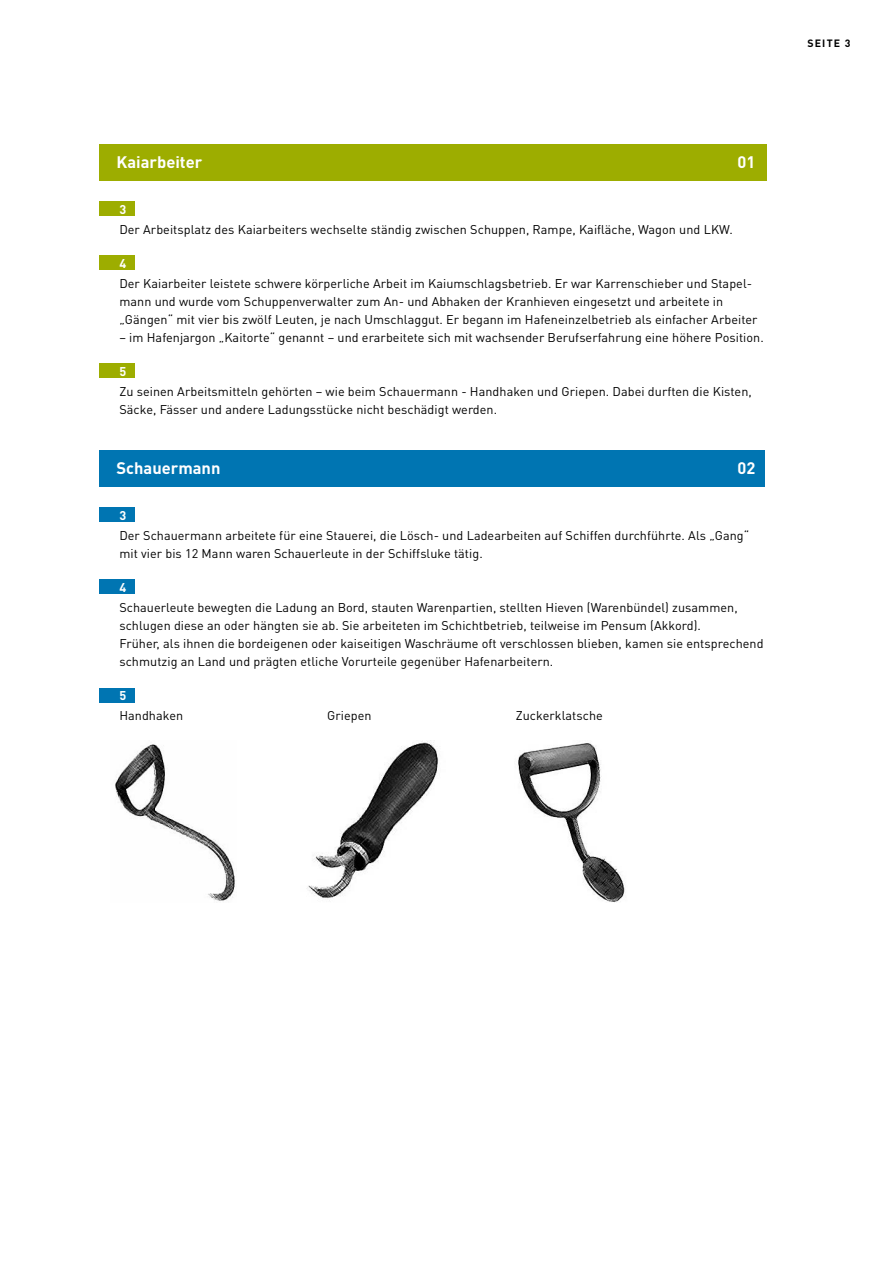
<style>
.page{position:relative;width:893px;height:1263px;background:#fff}
.page>*{position:absolute;margin:0;border:0;box-sizing:border-box;transform-origin:0 0}
.t1{font:700 16.5px "DINOT";color:#fff}
.t2{font:12.6px/18px "DINOT";letter-spacing:.005em;color:#000}
.t3{font:700 12.6px "DINOT";color:#fff}
.t4{font:700 10.5px "DINOT";letter-spacing:.11em;color:#000}
</style>
<div class="page">
<div style="left:99px;top:450px;width:666px;height:36px;background:#0075b2"></div>
<div style="left:100px;top:688px;width:35px;height:14px;background:#0075b2"></div>
<div style="left:100px;top:580px;width:35px;height:14px;background:#0075b2"></div>
<div style="left:100px;top:508px;width:35px;height:14px;background:#0075b2"></div>
<img style="left:115px;top:744px;width:120px;height:157px">
<img style="left:307px;top:741px;width:132px;height:158px">
<img style="left:518px;top:743px;width:107px;height:160px">
<div style="left:99px;top:144px;width:668px;height:36px;background:#9dad00"></div>
<div style="left:100px;top:202px;width:35px;height:14px;background:#9dad00"></div>
<div style="left:100px;top:256px;width:35px;height:14px;background:#9dad00"></div>
<div style="left:100px;top:364px;width:35px;height:14px;background:#9dad00"></div>
<h1 class="t1" style="left:117px;top:151px;width:87px">Kaiarbeiter</h1>
<h1 class="t1" style="left:737px;top:151px;width:19px">01</h1>
<p class="t3" style="left:120px;top:201px;width:8px">3</p>
<p class="t2" style="left:119px;top:220px;width:615px">Der Arbeitsplatz des Kaiarbeiters wechselte ständig zwischen Schuppen, Rampe, Kaifläche, Wagon und LKW.</p>
<p class="t3" style="left:120px;top:255px;width:8px">4</p>
<p class="t2" style="left:119px;top:274px;width:640px">Der Kaiarbeiter leistete schwere körperliche Arbeit im Kaiumschlagsbetrieb. Er war Karrenschieber und Stapel&shy;mann und wurde vom Schuppenverwalter zum An- und Abhaken der Kranhieven eingesetzt und arbeitete in „Gängen“ mit vier bis zwölf Leuten, je nach Umschlaggut. Er begann im Hafeneinzelbetrieb als einfacher Arbeiter</p>
<p class="t2" style="left:119px;top:328px;width:646px">– im Hafenjargon „Kaitorte“ genannt – und erarbeitete sich mit wachsender Berufserfahrung eine höhere Position.</p>
<p class="t3" style="left:120px;top:363px;width:8px">5</p>
<p class="t2" style="left:119px;top:382px;width:634px">Zu seinen Arbeitsmitteln gehörten – wie beim Schauermann - Handhaken und Griepen. Dabei durften die Kisten,<br>Säcke, Fässer und andere Ladungsstücke nicht beschädigt werden.</p>
<h1 class="t1" style="left:117px;top:457px;width:106px">Schauermann</h1>
<h1 class="t1" style="left:737px;top:457px;width:19px">02</h1>
<p class="t3" style="left:120px;top:507px;width:8px">3</p>
<p class="t2" style="left:119px;top:526px;width:631px">Der Schauermann arbeitete für eine Stauerei, die Lösch- und Ladearbeiten auf Schiffen durchführte. Als „Gang“ mit vier bis 12 Mann waren Schauerleute in der Schiffsluke tätig.</p>
<p class="t3" style="left:120px;top:579px;width:8px">4</p>
<p class="t2" style="left:119px;top:598px;width:646px">Schauerleute bewegten die Ladung an Bord, stauten Warenpartien, stellten Hieven (Warenbündel) zusammen, schlugen diese an oder hängten sie ab. Sie arbeiteten im Schichtbetrieb, teilweise im Pensum (Akkord).<br>Früher, als ihnen die bordeigenen oder kaiseitigen Waschräume oft verschlossen blieben, kamen sie entsprechend schmutzig an Land und prägten etliche Vorurteile gegenüber Hafenarbeitern.</p>
<p class="t3" style="left:120px;top:687px;width:8px">5</p>
<p class="t2" style="left:119px;top:706px;width:65px">Handhaken</p>
<p class="t2" style="left:327px;top:706px;width:46px">Griepen</p>
<p class="t2" style="left:516px;top:706px;width:89px">Zuckerklatsche</p>
<p class="t4" style="left:807px;top:36px;width:45px">Seite 3</p>
</div>
